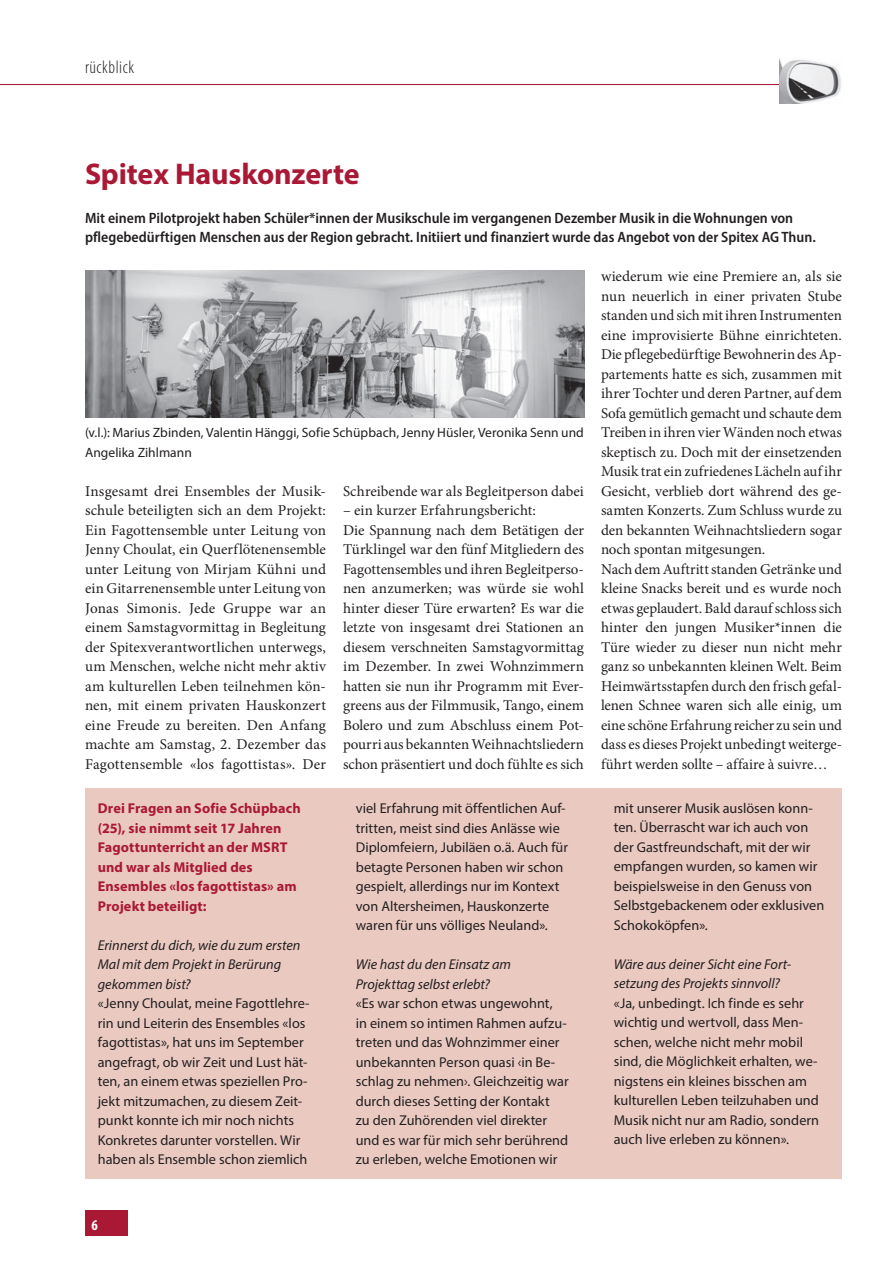
<style>
.page{position:relative;width:893px;height:1263px;background:#fff}
.page>*{position:absolute;margin:0;border:0;box-sizing:border-box;transform-origin:0 0}
.t1{font:700 30px "Myriad Pro";letter-spacing:-.005em;color:#a91935}
.t2{font:300 condensed 18px "Myriad Pro";letter-spacing:.03em;color:#231f20}
.t3{font:15px/19.5px "Minion Pro";letter-spacing:-.005em;color:#231f20}
.t4{font:600 semi-condensed 15px/19.5px "Myriad Pro";color:#231f20}
.t5{font:700 condensed 15px "Myriad Pro";color:#fff}
.t6{font:14.25px/19.5px "Myriad Pro";letter-spacing:.005em;color:#231f20}
.t7{font:italic 14.25px/19.5px "Myriad Pro";color:#231f20}
.t8{font:700 14.25px/19.5px "Myriad Pro";letter-spacing:.005em;color:#a91935}
.t9{font:13.5px/19.5px "Myriad Pro";letter-spacing:.005em;color:#231f20}
</style>
<div class="page">
<hr style="left:0;top:84px;width:842px;height:1px;background:#a91935">
<div style="left:85px;top:1210px;width:43px;height:26px;background:#a91935"></div>
<img style="left:779px;top:58px;width:63px;height:45px">
<div style="left:85px;top:788px;width:757px;height:390px;background:#eac9c1"></div>
<img style="left:85px;top:271px;width:500px;height:147px">
<p class="t2" style="left:85px;top:56px;width:51px">rückblick</p>
<h1 class="t1" style="left:85px;top:154px;width:276px">Spitex Hauskonzerte</h1>
<p class="t4" style="left:85px;top:208px;width:732px">Mit einem Pilotprojekt haben Schüler*innen der Musikschule im vergangenen Dezember Musik in die Wohnungen von pflegebedürftigen Menschen aus der Region gebracht. Initiiert und finanziert wurde das Angebot von der Spitex AG Thun.</p>
<p class="t9" style="left:85px;top:423px;width:500px">(v.l.): Marius Zbinden, Valentin Hänggi, Sofie Schüpbach, Jenny Hüsler, Veronika Senn und<br>Angelika Zihlmann</p>
<p class="t3" style="left:85px;top:481px;width:242px;text-align:justify">Insgesamt drei Ensembles der Musik&shy;schule beteiligten sich an dem Projekt:<br>Ein Fagottensemble unter Leitung von Jenny Choulat, ein Querflötenensemble unter Leitung von Mirjam Kühni und ein Gitarrenensemble unter Leitung von Jonas Simonis. Jede Gruppe war an einem Samstagvormittag in Begleitung der Spitexverantwortlichen unterwegs, um Menschen, welche nicht mehr aktiv am kulturellen Leben teilnehmen kön&shy;nen, mit einem privaten Hauskonzert eine Freude zu bereiten. Den Anfang machte am Samstag, 2. Dezember das Fagottensemble «los fagottistas». Der</p>
<p class="t3" style="left:343px;top:481px;width:242px">Schreibende war als Begleitperson dabei</p>
<p class="t3" style="left:343px;top:501px;width:243px">– ein kurzer Erfahrungsbericht:<br>Die Spannung nach dem Betätigen der Türklingel war den fünf Mitgliedern des Fagottensembles und ihren Begleitperso&shy;nen anzumerken; was würde sie wohl hinter dieser Türe erwarten? Es war die letzte von insgesamt drei Stationen an diesem verschneiten Samstagvormittag im Dezember. In zwei Wohnzimmern hatten sie nun ihr Programm mit Ever&shy;greens aus der Filmmusik, Tango, einem Bolero und zum Abschluss einem Pot&shy;pourri aus bekannten Weihnachtsliedern schon präsentiert und doch fühlte es sich</p>
<p class="t8" style="left:98px;top:798px;width:204px">Drei Fragen an Sofie Schüpbach (25), sie nimmt seit 17 Jahren<br>Fagottunterricht an der MSRT und war als Mitglied des<br>Ensembles «los fagottistas» am<br>Projekt beteiligt:</p>
<p class="t7" style="left:98px;top:935px;width:204px">Erinnerst du dich, wie du zum ersten<br>Mal mit dem Projekt in Berürung gekommen bist?</p>
<p class="t6" style="left:98px;top:993px;width:213px">«Jenny Choulat, meine Fagottlehre&shy;rin und Leiterin des Ensembles «los fagottistas», hat uns im September angefragt, ob wir Zeit und Lust hät&shy;ten, an einem etwas speziellen Pro&shy;jekt mitzumachen, zu diesem Zeit&shy;punkt konnte ich mir noch nichts Konkretes darunter vorstellen. Wir haben als Ensemble schon ziemlich</p>
<p class="t6" style="left:356px;top:798px;width:214px">viel Erfahrung mit öffentlichen Auf&shy;tritten, meist sind dies Anlässe wie Diplomfeiern, Jubiläen o.ä. Auch für betagte Personen haben wir schon gespielt, allerdings nur im Kontext von Altersheimen, Hauskonzerte waren für uns völliges Neuland».</p>
<p class="t7" style="left:356px;top:954px;width:157px">Wie hast du den Einsatz am<br>Projekttag selbst erlebt?</p>
<p class="t6" style="left:356px;top:993px;width:214px">«Es war schon etwas ungewohnt,<br>in einem so intimen Rahmen aufzu&shy;treten und das Wohnzimmer einer unbekannten Person quasi ‹in Be&shy;schlag zu nehmen›. Gleichzeitig war durch dieses Setting der Kontakt<br>zu den Zuhörenden viel direkter und es war für mich sehr berührend zu erleben, welche Emotionen wir</p>
<p class="t3" style="left:601px;top:267px;width:242px">wiederum wie eine Premiere an, als sie nun neuerlich in einer privaten Stube standen und sich mit ihren Instrumenten eine improvisierte Bühne einrichteten.<br>Die pflegebedürftige Bewohnerin des Ap&shy;partements hatte es sich, zusammen mit ihrer Tochter und deren Partner, auf dem Sofa gemütlich gemacht und schaute dem Treiben in ihren vier Wänden noch etwas skeptisch zu. Doch mit der einsetzenden Musik trat ein zufriedenes Lächeln auf ihr Gesicht, verblieb dort während des ge&shy;samten Konzerts. Zum Schluss wurde zu den bekannten Weihnachtsliedern sogar noch spontan mitgesungen.<br>Nach dem Auftritt standen Getränke und kleine Snacks bereit und es wurde noch etwas geplaudert. Bald darauf schloss sich hinter den jungen Musiker*innen die Türe wieder zu dieser nun nicht mehr ganz so unbekannten kleinen Welt. Beim Heimwärtsstapfen durch den frisch gefal&shy;lenen Schnee waren sich alle einig, um eine schöne Erfahrung reicher zu sein und dass es dieses Projekt unbedingt weiterge&shy;führt werden sollte – affaire à suivre…</p>
<p class="t6" style="left:614px;top:798px;width:212px">mit unserer Musik auslösen konn&shy;ten. Überrascht war ich auch von der Gastfreundschaft, mit der wir empfangen wurden, so kamen wir beispielsweise in den Genuss von<br>Selbstgebackenem oder exklusiven<br>Schokoköpfen».</p>
<p class="t7" style="left:614px;top:954px;width:179px">Wäre aus deiner Sicht eine Fort&shy;setzung des Projekts sinnvoll?</p>
<p class="t6" style="left:614px;top:993px;width:207px">«Ja, unbedingt. Ich finde es sehr wichtig und wertvoll, dass Men&shy;schen, welche nicht mehr mobil sind, die Möglichkeit erhalten, we&shy;nigstens ein kleines bisschen am kulturellen Leben teilzuhaben und<br>Musik nicht nur am Radio, sondern auch live erleben zu können».</p>
<p class="t5" style="left:91px;top:1216px;width:8px">6</p>
</div>
